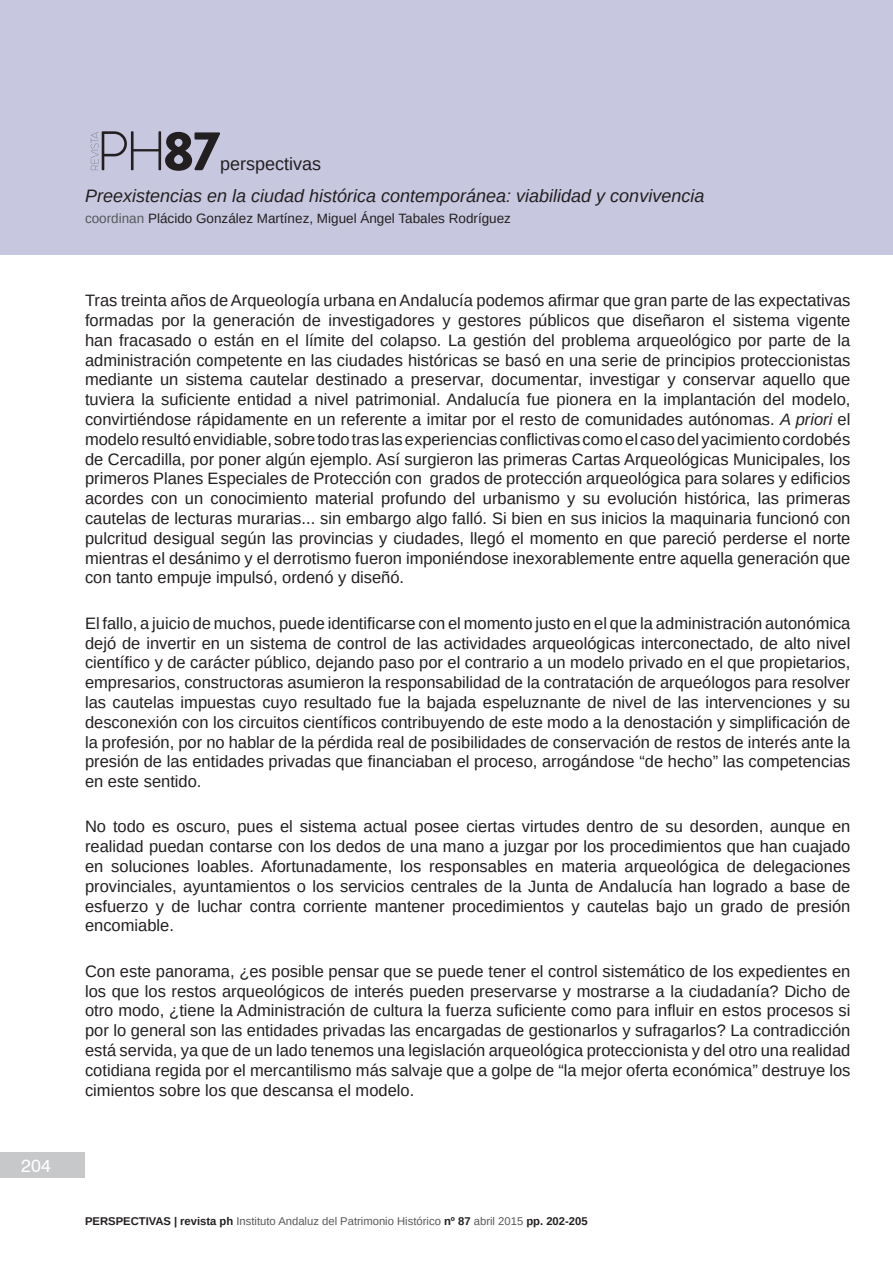
<style>
.page{position:relative;width:893px;height:1263px;background:#fff}
.page>*{position:absolute;margin:0;border:0;box-sizing:border-box;transform-origin:0 0}
.t1{font:italic 18px "Arimo";color:#231f20}
.t2{font:18px "Arimo";color:#231f20}
.t3{font:18px "Swiss 721 BT";color:#fff}
.Introducción{font:16.5px/19.8px "Arimo";color:#231f20;text-align:justify}
.t4{font:13.5px "Arimo";color:#231f20}
.t5{font:11.25px "Arimo";color:#57585a}
.s1{color:#57585a}
.s2{font-style:italic}
.s3{font-weight:700;color:#231f20}
</style>
<div class="page">
<div style="left:0;top:0;width:893px;height:255px;background:#c7c7e0"></div>
<div style="left:0;top:1152px;width:85px;height:26px;background:#c7c8ca"></div>
<svg style="left:91px;top:131px;width:129px;height:40px"></svg>
<p class="t3" style="left:21px;top:1154px;width:31px">204</p>
<p class="t2" style="left:220px;top:153px;width:103px">perspectivas</p>
<p class="t1" style="left:85px;top:184px;width:621px">Preexistencias en la ciudad histórica contemporánea: viabilidad y convivencia</p>
<p class="t4" style="left:85px;top:210px;width:427px"><span class="s1">coordinan</span> Plácido González Martínez, Miguel Ángel Tabales Rodríguez</p>
<p class="Introducción" style="left:85px;top:291px;width:767px">Tras treinta años de Arqueología urbana en Andalucía podemos afirmar que gran parte de las expectativas formadas por la generación de investigadores y gestores públicos que diseñaron el sistema vigente han fracasado o están en el límite del colapso. La gestión del problema arqueológico por parte de la administración competente en las ciudades históricas se basó en una serie de principios proteccionistas mediante un sistema cautelar destinado a preservar, documentar, investigar y conservar aquello que tuviera la suficiente entidad a nivel patrimonial. Andalucía fue pionera en la implantación del modelo, convirtiéndose rápidamente en un referente a imitar por el resto de comunidades autónomas. <span class="s2">A priori</span> el modelo resultó envidiable, sobre todo tras las experiencias conflictivas como el caso del yacimiento cordobés de Cercadilla, por poner algún ejemplo. Así surgieron las primeras Cartas Arqueológicas Municipales, los primeros Planes Especiales de Protección con grados de protección arqueológica para solares y edificios acordes con un conocimiento material profundo del urbanismo y su evolución histórica, las primeras cautelas de lecturas murarias... sin embargo algo falló. Si bien en sus inicios la maquinaria funcionó con pulcritud desigual según las provincias y ciudades, llegó el momento en que pareció perderse el norte mientras el desánimo y el derrotismo fueron imponiéndose inexorablemente entre aquella generación que con tanto empuje impulsó, ordenó y diseñó.</p>
<p class="Introducción" style="left:85px;top:613px;width:767px">El fallo, a juicio de muchos, puede identificarse con el momento justo en el que la administración autonómica dejó de invertir en un sistema de control de las actividades arqueológicas interconectado, de alto nivel científico y de carácter público, dejando paso por el contrario a un modelo privado en el que propietarios, empresarios, constructoras asumieron la responsabilidad de la contratación de arqueólogos para resolver las cautelas impuestas cuyo resultado fue la bajada espeluznante de nivel de las intervenciones y su desconexión con los circuitos científicos contribuyendo de este modo a la denostación y simplificación de la profesión, por no hablar de la pérdida real de posibilidades de conservación de restos de interés ante la presión de las entidades privadas que financiaban el proceso, arrogándose “de hecho” las competencias en este sentido.</p>
<p class="Introducción" style="left:85px;top:817px;width:767px">No todo es oscuro, pues el sistema actual posee ciertas virtudes dentro de su desorden, aunque en realidad puedan contarse con los dedos de una mano a juzgar por los procedimientos que han cuajado en soluciones loables. Afortunadamente, los responsables en materia arqueológica de delegaciones provinciales, ayuntamientos o los servicios centrales de la Junta de Andalucía han logrado a base de esfuerzo y de luchar contra corriente mantener procedimientos y cautelas bajo un grado de presión encomiable.</p>
<p class="Introducción" style="left:85px;top:961px;width:767px">Con este panorama, ¿es posible pensar que se puede tener el control sistemático de los expedientes en los que los restos arqueológicos de interés pueden preservarse y mostrarse a la ciudadanía? Dicho de otro modo, ¿tiene la Administración de cultura la fuerza suficiente como para influir en estos procesos si por lo general son las entidades privadas las encargadas de gestionarlos y sufragarlos? La contradicción está servida, ya que de un lado tenemos una legislación arqueológica proteccionista y del otro una realidad cotidiana regida por el mercantilismo más salvaje que a golpe de “la mejor oferta económica” destruye los cimientos sobre los que descansa el modelo.</p>
<p class="t5" style="left:85px;top:1213px;width:504px"><span class="s3">pERSPECTIVAS | revista ph</span> Instituto Andaluz del Patrimonio Histórico <span class="s3">nº 87</span> abril 2015 <span class="s3">pp. 202-205</span></p>
</div>
